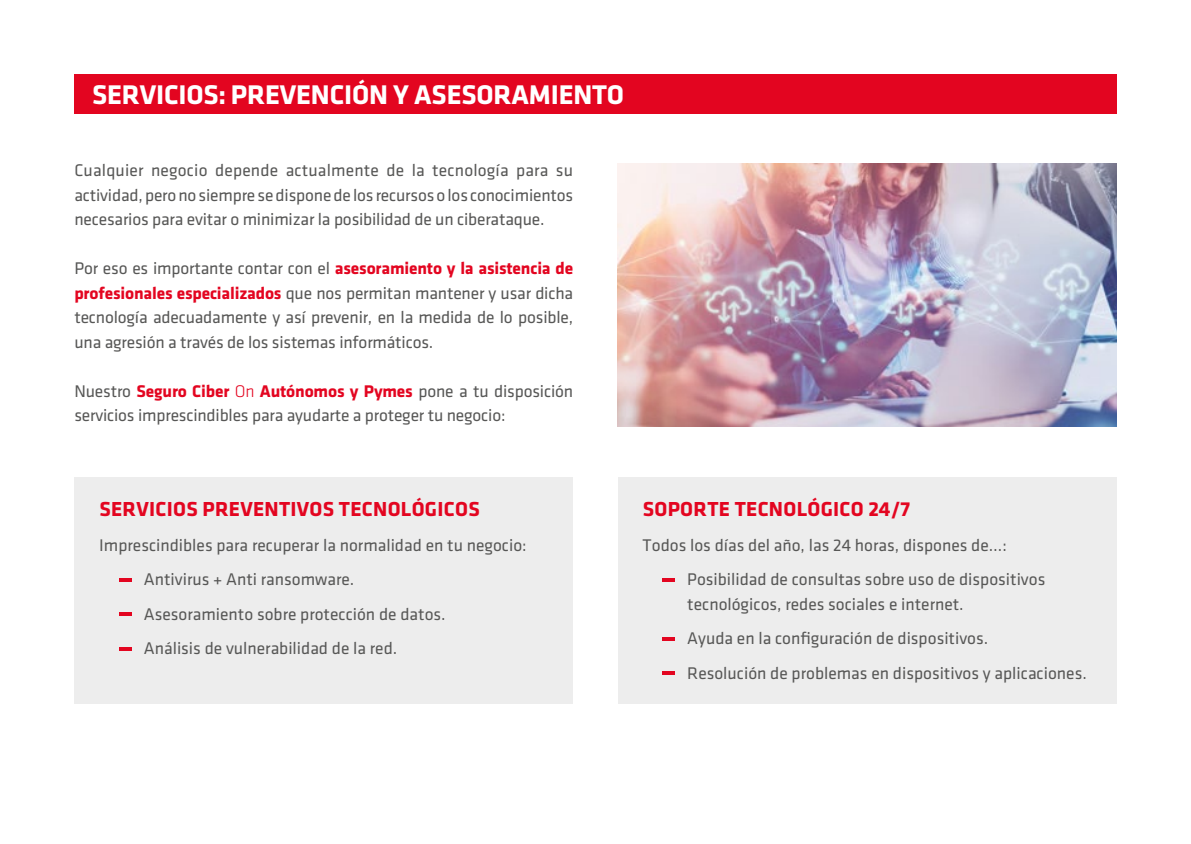
<style>
.page{position:relative;width:1191px;height:844px;background:#fff}
.page>*{position:absolute;margin:0;border:0;box-sizing:border-box;transform-origin:0 0}
.t1{font:700 28px "Klavika";letter-spacing:-.005em;color:#fff}
.t2{font:700 21px "Klavika";letter-spacing:.015em;color:#e30520}
.t3{font:17.5px/24.5px "Klavika";color:#575756}
.s1{font-weight:700;color:#e30520}
.s2{font-weight:300;color:#e30520}
</style>
<div class="page">
<div style="left:74px;top:74px;width:1042px;height:40px;background:#e30520"></div>
<div style="left:618px;top:476px;width:498px;height:227px;background:#ededed"></div>
<svg style="left:662px;top:578px;width:13px;height:3px"></svg>
<svg style="left:662px;top:637px;width:13px;height:3px"></svg>
<hr style="left:662px;top:671px;width:13px;height:4px;background:#e30520">
<div style="left:74px;top:476px;width:499px;height:227px;background:#ededed"></div>
<svg style="left:119px;top:578px;width:13px;height:3px"></svg>
<hr style="left:119px;top:612px;width:13px;height:4px;background:#e30520">
<svg style="left:119px;top:647px;width:13px;height:3px"></svg>
<img style="left:618px;top:164px;width:498px;height:263px">
<h1 class="t1" style="left:92px;top:79px;width:534px">SERVICIOS: PREVENCIÓN Y ASESORAMIENTO</h1>
<p class="t3" style="left:74px;top:158px;width:500px;text-align:justify">Cualquier negocio depende actualmente de la tecnología para su actividad, pero no siempre se dispone de los recursos o los conocimientos necesarios para evitar o minimizar la posibilidad de un ciberataque.</p>
<p class="t3" style="left:74px;top:256px;width:500px;text-align:justify">Por eso es importante contar con el <span class="s1">asesoramiento y la asistencia de profesionales especializados</span> que nos permitan mantener y usar dicha tecnología adecuadamente y así prevenir, en la medida de lo posible, una agresión a través de los sistemas informáticos.</p>
<p class="t3" style="left:74px;top:379px;width:500px">Nuestro <span class="s1">Seguro Ciber</span> <span class="s2">On</span> <span class="s1">Autónomos y Pymes</span> pone a tu disposición servicios imprescindibles para ayudarte a proteger tu negocio:</p>
<p class="t2" style="left:99px;top:497px;width:382px">SERVICIOS PREVENTIVOS TECNOLÓGICOS</p>
<p class="t3" style="left:144px;top:527px;width:384px;line-height:34.5px;text-indent:-45px">Imprescindibles para recuperar la normalidad en tu negocio:<br>Antivirus + Anti ransomware.<br>Asesoramiento sobre protección de datos.<br>Análisis de vulnerabilidad de la red.</p>
<p class="t2" style="left:643px;top:497px;width:269px">SOPORTE TECNOLÓGICO 24/7</p>
<p class="t3" style="left:687px;top:527px;width:359px;line-height:34.5px;text-indent:-45px">Todos los días del año, las 24 horas, dispones de…:<br>Posibilidad de consultas sobre uso de dispositivos</p>
<p class="t3" style="left:687px;top:586px;width:401px;line-height:34.5px">tecnológicos, redes sociales e internet.<br>Ayuda en la configuración de dispositivos.<br>Resolución de problemas en dispositivos y aplicaciones.</p>
</div>
